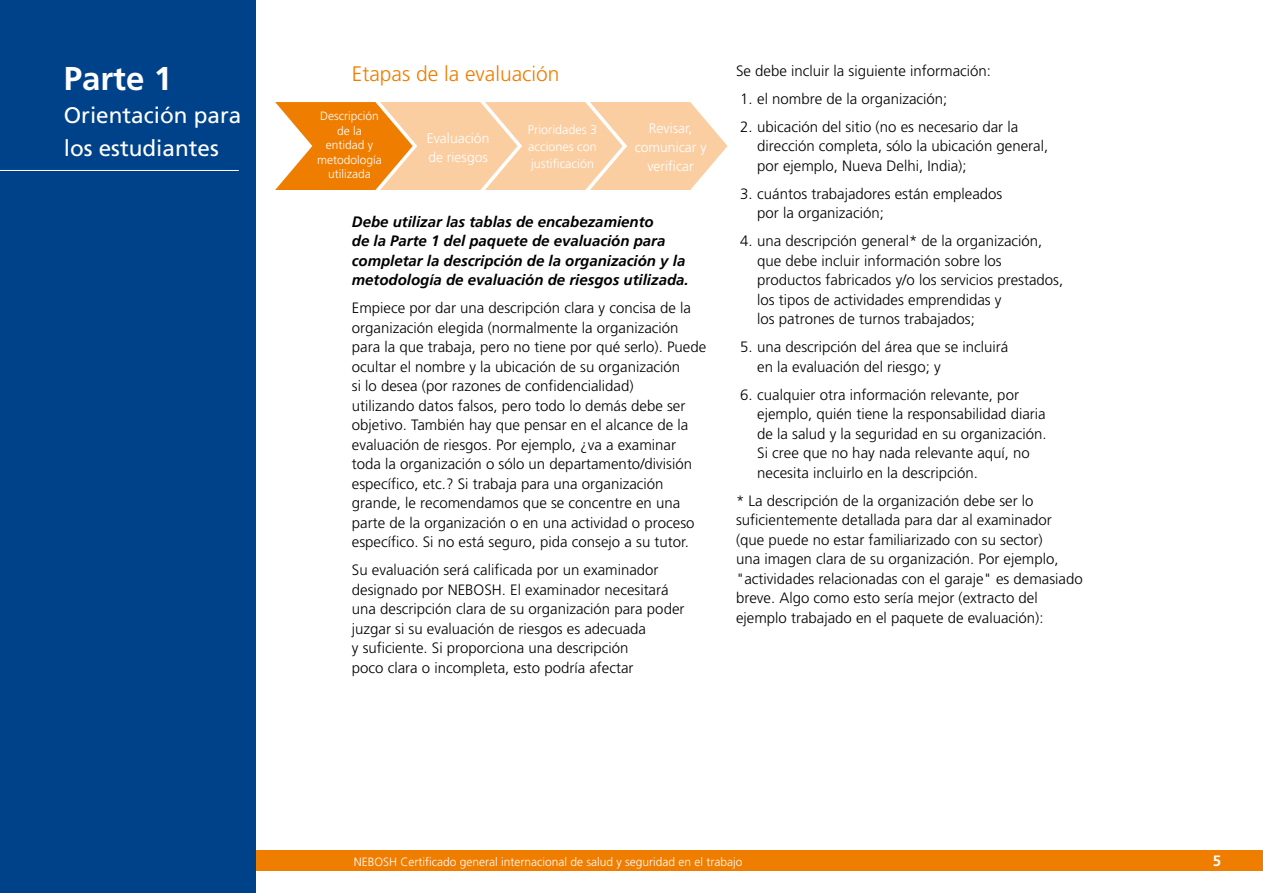
<style>
.page{position:relative;width:1263px;height:893px;background:#fff}
.page>*{position:absolute;margin:0;border:0;box-sizing:border-box;transform-origin:0 0}
.t1{font:700 33px "Frutiger LT Std";color:#fff}
.t2{font:22.5px/33px "Frutiger";color:#fff}
.t3{font:300 21px "Frutiger";color:#ef7d00}
.t4{font:300 15px/19.5px "Frutiger";color:#000}
.t5{font:italic 700 15px/19.5px "Frutiger LT Pro";color:#000}
.t6{font:700 15px "Frutiger LT Std";color:#fff}
.t7{font:300 13.95px/18.9px "Frutiger";color:#fff;text-align:center}
.t8{font:300 12.6px/17.2px "Frutiger";color:#fff;text-align:justify}
.t9{font:300 12px/14.5px "Frutiger";color:#fff;text-align:center}
</style>
<div class="page">
<div style="left:256px;top:850px;width:1007px;height:21px;background:#ef7d00"></div>
<div style="left:0;top:0;width:256px;height:893px;background:#004289"></div>
<hr style="left:0;top:170px;width:239px;height:1px;background:#fff">
<svg style="left:275px;top:102px;width:452px;height:88px;background:#f8c188"></svg>
<h3 class="t3" style="left:352px;top:61px;width:209px">Etapas de la evaluación</h3>
<h1 class="t1" style="left:64px;top:59px;width:110px">Parte 1</h1>
<h2 class="t2" style="left:64px;top:99px;width:179px">Orientación para los estudiantes</h2>
<p class="t9" style="left:317px;top:109px;width:66px">Descripción de la entidad y metodología utilizada</p>
<p class="t8" style="left:528px;top:121px;width:71px">Prioridades 3 acciones con justificación</p>
<p class="t7" style="left:635px;top:118px;width:73px">Revisar, comunicar y verificar</p>
<p class="t7" style="left:427px;top:129px;width:64px;text-align:left">Evaluación de riesgos</p>
<p class="t5" style="left:352px;top:212px;width:338px">Debe utilizar las tablas de encabezamiento<br>de la Parte 1 del paquete de evaluación para completar la descripción de la organización y la metodología de evaluación de riesgos utilizada.</p>
<p class="t4" style="left:352px;top:298px;width:356px">Empiece por dar una descripción clara y concisa de la organización elegida (normalmente la organización para la que trabaja, pero no tiene por qué serlo). Puede ocultar el nombre y la ubicación de su organización<br>si lo desea (por razones de confidencialidad)<br>utilizando datos falsos, pero todo lo demás debe ser objetivo. También hay que pensar en el alcance de la evaluación de riesgos. Por ejemplo, ¿va a examinar toda la organización o sólo un departamento/división específico, etc.? Si trabaja para una organización grande, le recomendamos que se concentre en una parte de la organización o en una actividad o proceso específico. Si no está seguro, pida consejo a su tutor.</p>
<p class="t4" style="left:352px;top:560px;width:334px">Su evaluación será calificada por un examinador designado por NEBOSH. El examinador necesitará una descripción clara de su organización para poder juzgar si su evaluación de riesgos es adecuada<br>y suficiente. Si proporciona una descripción<br>poco clara o incompleta, esto podría afectar</p>
<p class="t4" style="left:736px;top:61px;width:257px">Se debe incluir la siguiente información:</p>
<p class="t4" style="left:740px;top:89px;width:209px">1. el nombre de la organización;</p>
<p class="t4" style="left:757px;top:117px;width:292px;text-indent:-17px">2. ubicación del sitio (no es necesario dar la dirección completa, sólo la ubicación general, por ejemplo, Nueva Delhi, India);</p>
<p class="t4" style="left:757px;top:184px;width:247px;text-indent:-17px">3. cuántos trabajadores están empleados por la organización;</p>
<p class="t4" style="left:757px;top:231px;width:307px;text-indent:-17px">4. una descripción general* de la organización, que debe incluir información sobre los productos fabricados y/o los servicios prestados, los tipos de actividades emprendidas y<br>los patrones de turnos trabajados;</p>
<p class="t4" style="left:757px;top:337px;width:252px;text-indent:-17px">5. una descripción del área que se incluirá en la evaluación del riesgo; y</p>
<p class="t4" style="left:757px;top:385px;width:291px;text-indent:-17px">6. cualquier otra información relevante, por ejemplo, quién tiene la responsabilidad diaria de la salud y la seguridad en su organización.<br>Si cree que no hay nada relevante aquí, no necesita incluirlo en la descripción.</p>
<p class="t4" style="left:736px;top:491px;width:348px">* La descripción de la organización debe ser lo suficientemente detallada para dar al examinador (que puede no estar familiarizado con su sector)<br>una imagen clara de su organización. Por ejemplo, "actividades relacionadas con el garaje" es demasiado breve. Algo como esto sería mejor (extracto del ejemplo trabajado en el paquete de evaluación):</p>
<p class="t9" style="left:354px;top:854px;width:390px">NEBOSH Certificado general internacional de salud y seguridad en el trabajo</p>
<p class="t6" style="left:1213px;top:852px;width:10px">5</p>
</div>
